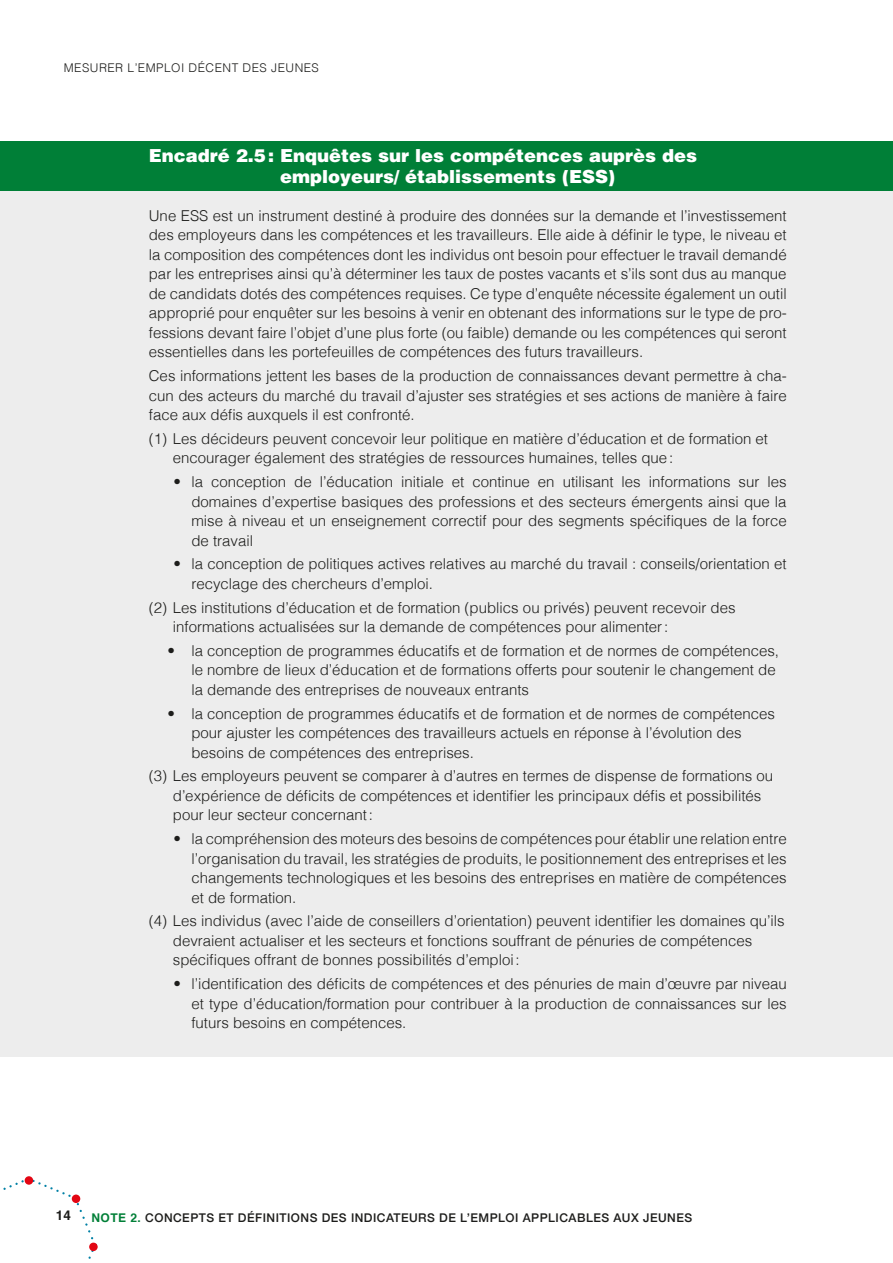
<style>
.page{position:relative;width:893px;height:1263px;background:#fff}
.page>*{position:absolute;margin:0;border:0;box-sizing:border-box;transform-origin:0 0}
.t1{font:900 18px/21px "Helvetica";color:#fff}
.t2{font:300 15px/19.5px "Helvetica";color:#1d1d1b}
.t3{font:700 13.5px "Helvetica";color:#1d1d1b}
.t4{font:500 12px "Helvetica Neue";letter-spacing:.04em;color:#1d1d1b}
.t5{font:300 12px "Helvetica";letter-spacing:.04em;color:#1d1d1b}
.s1{font-family:"Helvetica";font-weight:700;color:#007f37}
</style>
<div class="page">
<svg style="left:3px;top:1177px;width:91px;height:82px"></svg>
<div style="left:25px;top:1176px;width:8px;height:9px;background:#e30613;border-radius:50%"></div>
<svg style="left:89px;top:1242px;width:9px;height:9px"></svg>
<div style="left:72px;top:1194px;width:8px;height:9px;background:#e30613;border-radius:50%"></div>
<div style="left:0;top:165px;width:892px;height:892px;background:#ededed"></div>
<div style="left:0;top:141px;width:893px;height:49px;background:#007f37"></div>
<p class="t5" style="left:64px;top:58px;width:257px">MESURER L’EMPLOI DÉCENT DES JEUNES</p>
<p class="t1" style="left:280px;top:144px;width:419px;text-indent:-131px">Encadré 2.5: Enquêtes sur les compétences auprès des employeurs/ établissements (ESS)</p>
<p class="t2" style="left:149px;top:205px;width:639px;text-align:justify">Une ESS est un instrument destiné à produire des données sur la demande et l’investissement des employeurs dans les compétences et les travailleurs. Elle aide à définir le type, le niveau et la composition des compétences dont les individus ont besoin pour effectuer le travail demandé par les entreprises ainsi qu’à déterminer les taux de postes vacants et s’ils sont dus au manque de candidats dotés des compétences requises. Ce type d’enquête nécessite également un outil approprié pour enquêter sur les besoins à venir en obtenant des informations sur le type de pro&shy;fessions devant faire l’objet d’une plus forte (ou faible) demande ou les compétences qui seront essentielles dans les portefeuilles de compétences des futurs travailleurs.</p>
<p class="t2" style="left:149px;top:365px;width:639px;text-align:justify">Ces informations jettent les bases de la production de connaissances devant permettre à cha&shy;cun des acteurs du marché du travail d’ajuster ses stratégies et ses actions de manière à faire face aux défis auxquels il est confronté.</p>
<p class="t2" style="left:173px;top:428px;width:597px;text-indent:-24px">(1) Les décideurs peuvent concevoir leur politique en matière d’éducation et de formation et encourager également des stratégies de ressources humaines, telles que:</p>
<p class="t2" style="left:191px;top:471px;width:597px;text-align:justify;text-indent:-18px">• la conception de l’éducation initiale et continue en utilisant les informations sur les domaines d’expertise basiques des professions et des secteurs émergents ainsi que la mise à niveau et un enseignement correctif pour des segments spécifiques de la force de travail</p>
<p class="t2" style="left:191px;top:553px;width:597px;text-indent:-18px">• la conception de politiques actives relatives au marché du travail : conseils/orientation et recyclage des chercheurs d’emploi.</p>
<p class="t2" style="left:173px;top:596px;width:564px;text-indent:-24px">(2) Les institutions d’éducation et de formation (publics ou privés) peuvent recevoir des informations actualisées sur la demande de compétences pour alimenter:</p>
<p class="t2" style="left:191px;top:640px;width:589px;text-indent:-24px">• la conception de programmes éducatifs et de formation et de normes de compétences, le nombre de lieux d’éducation et de formations offerts pour soutenir le changement de la demande des entreprises de nouveaux entrants</p>
<p class="t2" style="left:191px;top:702px;width:585px;text-indent:-24px">• la conception de programmes éducatifs et de formation et de normes de compétences pour ajuster les compétences des travailleurs actuels en réponse à l’évolution des besoins de compétences des entreprises.</p>
<p class="t2" style="left:173px;top:765px;width:602px;text-indent:-24px">(3) Les employeurs peuvent se comparer à d’autres en termes de dispense de formations ou d’expérience de déficits de compétences et identifier les principaux défis et possibilités pour leur secteur concernant:</p>
<p class="t2" style="left:191px;top:828px;width:597px;text-align:justify;text-indent:-18px">• la compréhension des moteurs des besoins de compétences pour établir une relation entre l’organisation du travail, les stratégies de produits, le positionnement des entreprises et les changements technologiques et les besoins des entreprises en matière de compétences et de formation.</p>
<p class="t2" style="left:173px;top:910px;width:613px;text-indent:-24px">(4) Les individus (avec l’aide de conseillers d’orientation) peuvent identifier les domaines qu’ils devraient actualiser et les secteurs et fonctions souffrant de pénuries de compétences spécifiques offrant de bonnes possibilités d’emploi:</p>
<p class="t2" style="left:191px;top:973px;width:597px;text-align:justify;text-indent:-18px">• l’identification des déficits de compétences et des pénuries de main d’œuvre par niveau et type d’éducation/formation pour contribuer à la production de connaissances sur les futurs besoins en compétences.</p>
<p class="t3" style="left:56px;top:1204px;width:17px">14</p>
<p class="t4" style="left:91px;top:1207px;width:602px"><span class="s1">NOTE 2.</span> CONCEPTS ET DÉFINITIONS DES INDICATEURS DE L’EMPLOI APPLICABLES AUX JEUNES</p>
</div>
